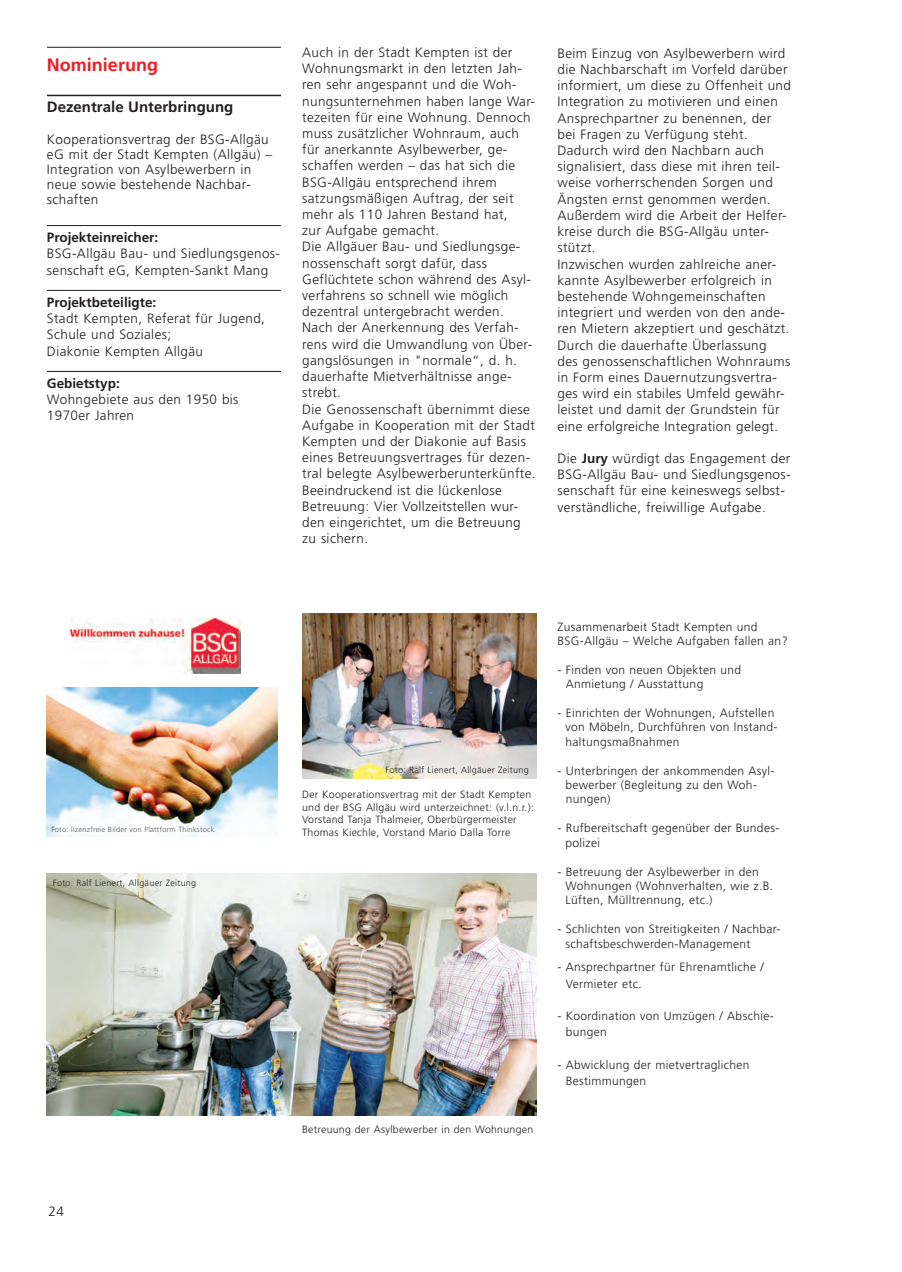
<style>
.page{position:relative;width:902px;height:1272px;background:#fff}
.page>*{position:absolute;margin:0;border:0;box-sizing:border-box;transform-origin:0 0}
.t1{font:700 18px "Frutiger";color:#ee1d23}
.t2{font:700 15px "Frutiger";color:#231f20}
.t3{font:300 13.5px/16.2px "Frutiger";letter-spacing:.03em;color:#231f20}
.t4{font:700 13.5px "Frutiger";color:#231f20}
.t5{font:300 12px/14.4px "Frutiger";letter-spacing:.03em;color:#231f20}
.t6{font:300 10.5px/12.6px "Frutiger";letter-spacing:.03em;color:#231f20}
.t7{font:300 9px "Frutiger";letter-spacing:.03em;color:#231f20}
.t8{font:300 7.5px "Frutiger";letter-spacing:.03em;color:#57585a}
.s1{font-weight:700}
</style>
<div class="page">
<hr style="left:47px;top:47px;width:234px;height:1px;background:#231f20">
<hr style="left:47px;top:95px;width:234px;height:1px;background:#231f20">
<hr style="left:47px;top:225px;width:234px;height:1px;background:#231f20">
<hr style="left:47px;top:290px;width:234px;height:1px;background:#231f20">
<hr style="left:47px;top:371px;width:234px;height:1px;background:#231f20">
<img style="left:47px;top:873px;width:489px;height:242px">
<img style="left:302px;top:613px;width:234px;height:165px">
<img style="left:47px;top:687px;width:231px;height:149px">
<img style="left:70px;top:618px;width:170px;height:55px">
<h1 class="t1" style="left:47px;top:57px;width:113px">Nominierung</h1>
<p class="t2" style="left:47px;top:101px;width:188px">Dezentrale Unterbringung</p>
<p class="t3" style="left:47px;top:132px;width:227px;line-height:15px">Kooperationsvertrag der BSG-Allgäu eG mit der Stadt Kempten (Allgäu) –<br>Integration von Asylbewerbern in neue sowie bestehende Nachbar&shy;schaften</p>
<p class="t4" style="left:47px;top:232px;width:113px">Projekteinreicher:</p>
<p class="t3" style="left:47px;top:246px;width:234px">BSG-Allgäu Bau- und Siedlungsgenos&shy;senschaft eG, Kempten-Sankt Mang</p>
<p class="t4" style="left:47px;top:297px;width:111px">Projektbeteiligte:</p>
<p class="t3" style="left:47px;top:311px;width:219px">Stadt Kempten, Referat für Jugend,<br>Schule und Soziales;<br>Diakonie Kempten Allgäu</p>
<p class="t4" style="left:47px;top:378px;width:74px">Gebietstyp:</p>
<p class="t3" style="left:47px;top:392px;width:193px">Wohngebiete aus den 1950 bis<br>1970er Jahren</p>
<p class="t3" style="left:302px;top:45px;width:235px">Auch in der Stadt Kempten ist der<br>Wohnungsmarkt in den letzten Jah&shy;ren sehr angespannt und die Woh&shy;nungsunternehmen haben lange War&shy;tezeiten für eine Wohnung. Dennoch muss zusätzlicher Wohnraum, auch für anerkannte Asylbewerber, ge&shy;schaffen werden – das hat sich die<br>BSG-Allgäu entsprechend ihrem satzungsmäßigen Auftrag, der seit mehr als 110 Jahren Bestand hat,<br>zur Aufgabe gemacht.<br>Die Allgäuer Bau- und Siedlungsge&shy;nossenschaft sorgt dafür, dass<br>Geflüchtete schon während des Asyl&shy;verfahrens so schnell wie möglich dezentral untergebracht werden.<br>Nach der Anerkennung des Verfah&shy;rens wird die Umwandlung von Über&shy;gangslösungen in "normale“, d. h. dauerhafte Mietverhältnisse ange&shy;strebt.<br>Die Genossenschaft übernimmt diese<br>Aufgabe in Kooperation mit der Stadt<br>Kempten und der Diakonie auf Basis eines Betreuungsvertrages für dezen&shy;tral belegte Asylbewerberunterkünfte.<br>Beeindruckend ist die lückenlose<br>Betreuung: Vier Vollzeitstellen wur&shy;den eingerichtet, um die Betreuung zu sichern.</p>
<p class="t3" style="left:557px;top:46px;width:235px">Beim Einzug von Asylbewerbern wird die Nachbarschaft im Vorfeld darüber informiert, um diese zu Offenheit und Integration zu motivieren und einen Ansprechpartner zu benennen, der bei Fragen zu Verfügung steht.<br>Dadurch wird den Nachbarn auch signalisiert, dass diese mit ihren teil&shy;weise vorherrschenden Sorgen und Ängsten ernst genommen werden.<br>Außerdem wird die Arbeit der Helfer&shy;kreise durch die BSG-Allgäu unter&shy;stützt.<br>Inzwischen wurden zahlreiche aner&shy;kannte Asylbewerber erfolgreich in bestehende Wohngemeinschaften integriert und werden von den ande&shy;ren Mietern akzeptiert und geschätzt.<br>Durch die dauerhafte Überlassung<br>des genossenschaftlichen Wohnraums in Form eines Dauernutzungsvertra&shy;ges wird ein stabiles Umfeld gewähr&shy;leistet und damit der Grundstein für eine erfolgreiche Integration gelegt.</p>
<p class="t3" style="left:557px;top:451px;width:234px">Die <span class="s1">Jury</span> würdigt das Engagement der BSG-Allgäu Bau- und Siedlungsgenos&shy;senschaft für eine keineswegs selbst&shy;verständliche, freiwillige Aufgabe.</p>
<p class="t8" style="left:51px;top:826px;width:164px">Foto: lizenzfreie Bilder von Plattform Thinkstock</p>
<p class="t7" style="left:53px;top:879px;width:145px">Foto: Ralf Lienert, Allgäuer Zeitung</p>
<p class="t3" style="left:48px;top:1203px;width:17px">24</p>
<p class="t7" style="left:385px;top:766px;width:145px">Foto: Ralf Lienert, Allgäuer Zeitung</p>
<p class="t6" style="left:302px;top:789px;width:233px">Der Kooperationsvertrag mit der Stadt Kempten und der BSG Allgäu wird unterzeichnet: (v.l.n.r.):<br>Vorstand Tanja Thalmeier, Oberbürgermeister Thomas Kiechle, Vorstand Mario Dalla Torre</p>
<p class="t6" style="left:302px;top:1123px;width:232px">Betreuung der Asylbewerber in den Wohnungen</p>
<p class="t5" style="left:557px;top:620px;width:232px">Zusammenarbeit Stadt Kempten und<br>BSG-Allgäu – Welche Aufgaben fallen an?</p>
<p class="t5" style="left:566px;top:663px;width:177px;text-indent:-9px">- Finden von neuen Objekten und<br>Anmietung / Ausstattung</p>
<p class="t5" style="left:565px;top:706px;width:213px;text-indent:-8px">- Einrichten der Wohnungen, Aufstellen von Möbeln, Durchführen von lnstand&shy;haltungsmaßnahmen</p>
<p class="t5" style="left:565px;top:764px;width:211px;text-indent:-8px">- Unterbringen der ankommenden Asyl&shy;bewerber (Begleitung zu den Woh&shy;nungen)</p>
<p class="t5" style="left:565px;top:821px;width:215px;text-indent:-8px">- Rufbereitschaft gegenüber der Bundes&shy;polizei</p>
<p class="t5" style="left:565px;top:865px;width:209px;text-indent:-8px">- Betreuung der Asylbewerber in den<br>Wohnungen (Wohnverhalten, wie z.B.<br>Lüften, Mülltrennung, etc.)</p>
<p class="t5" style="left:565px;top:922px;width:217px;text-indent:-8px">- Schlichten von Streitigkeiten / Nachbar&shy;schaftsbeschwerden-Management</p>
<p class="t5" style="left:566px;top:960px;width:199px;line-height:16.2px;text-indent:-9px">- Ansprechpartner für Ehrenamtliche /<br>Vermieter etc.</p>
<p class="t5" style="left:566px;top:1008px;width:209px;line-height:16.2px;text-indent:-9px">- Koordination von Umzügen / Abschie&shy;bungen</p>
<p class="t5" style="left:566px;top:1057px;width:185px;line-height:16.2px;text-indent:-9px">- Abwicklung der mietvertraglichen<br>Bestimmungen</p>
</div>
